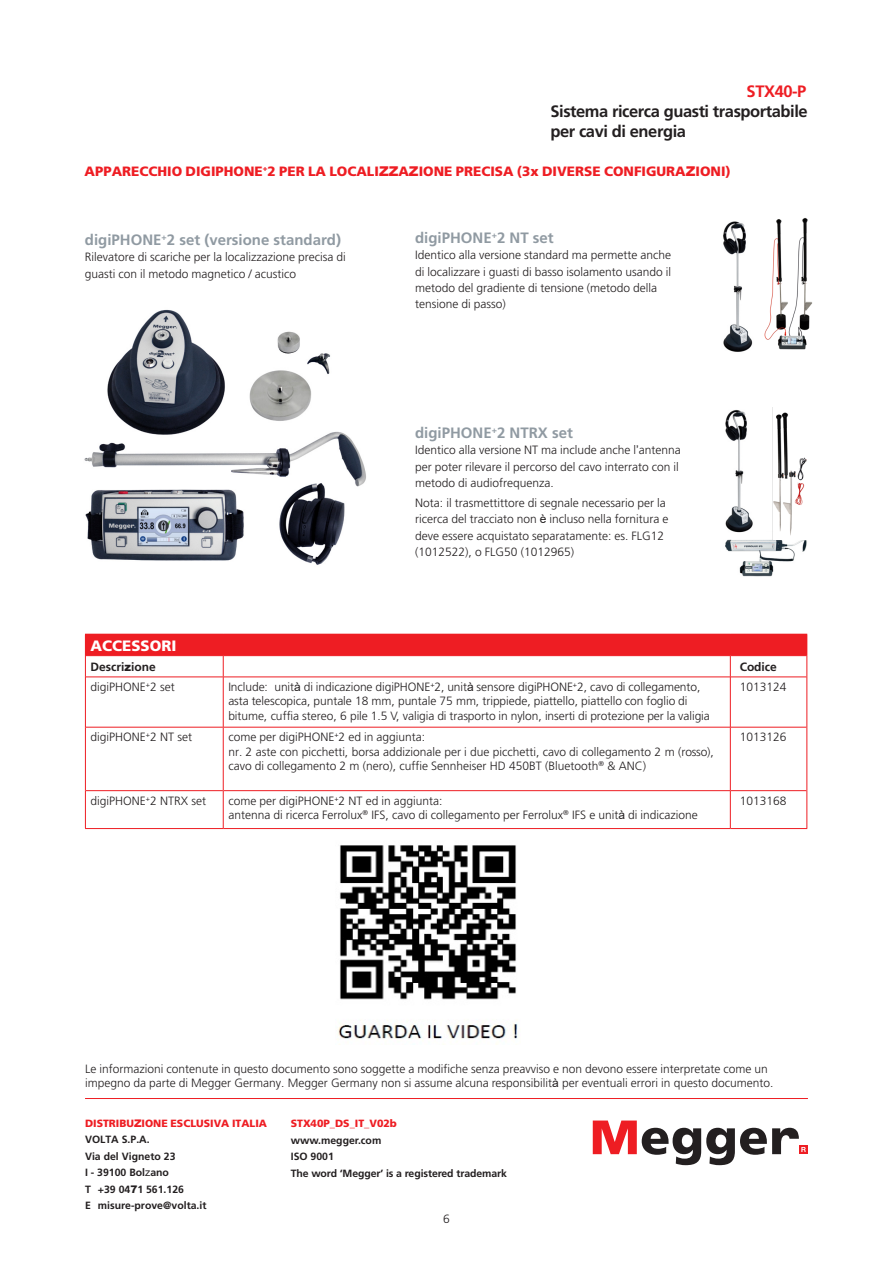
<style>
.page{position:relative;width:893px;height:1263px;background:#fff}
.page>*{position:absolute;margin:0;border:0;box-sizing:border-box;transform-origin:0 0}
.Product_Description{font:700 16.5px/19.8px "Frutiger LT Pro";letter-spacing:-.025em;color:#231f20;text-align:justify}
.Specifications_Item{font:700 15px "Frutiger LT Pro";color:#909aa2}
.Absatzformat_2{font:900 15px "Frutiger LT Pro";color:#fff}
.Red_Body_Heading{font:900 13.5px "Frutiger LT Pro";color:#ee1d23}
.Absatzformat_3{font:300 12px/14.4px "Frutiger LT Pro";color:#231f20}
.Specifications_Item-2{font:300 12px/16.2px "Frutiger LT Pro";color:#231f20}
.Product_Description-2{font:300 12px/14.4px "Frutiger LT Pro";color:#231f20}
.Absatzformat_3-2{font:700 12px "Frutiger LT Pro";color:#231f20}
.Addresses{font:700 10.5px/16.5px "Frutiger LT Pro";color:#231f20}
.s1{color:#ee1d23}
.s2{font-family:"Arial"}
.s3{font-family:"Arial";font-weight:400}
.s4{font-family:"Arial";font-weight:900}
.s5{font-weight:900;color:#ee1d23}
.s6{font-family:"Arial";font-weight:900;color:#ee1d23}
</style>
<div class="page">
<hr style="left:85px;top:1098px;width:723px;height:1px;background:#ee1d23">
<div style="left:799px;top:1145px;width:9px;height:9px;background:#ee1d23"></div>
<svg style="left:593px;top:1120px;width:213px;height:45px"></svg>
<img style="left:725px;top:539px;width:82px;height:38px">
<img style="left:84px;top:309px;width:282px;height:256px">
<img style="left:764px;top:218px;width:48px;height:132px">
<img style="left:723px;top:221px;width:30px;height:131px">
<img style="left:725px;top:410px;width:13px;height:123px">
<img style="left:738px;top:408px;width:69px;height:131px">
<div style="left:85px;top:634px;width:722px;height:22px;background:#ee1d23"></div>
<svg style="left:86px;top:656px;width:720px;height:172px"></svg>
<hr style="left:85px;top:677px;width:1px;height:50px;background:#ee1d23">
<hr style="left:85px;top:727px;width:1px;height:64px;background:#ee1d23">
<hr style="left:85px;top:791px;width:1px;height:37px;background:#ee1d23">
<hr style="left:86px;top:676px;width:137px;height:1px;background:#ee1d23">
<hr style="left:224px;top:676px;width:506px;height:1px;background:#ee1d23">
<hr style="left:731px;top:676px;width:75px;height:1px;background:#ee1d23">
<hr style="left:86px;top:727px;width:137px;height:1px;background:#ee1d23">
<hr style="left:224px;top:727px;width:506px;height:1px;background:#ee1d23">
<hr style="left:731px;top:727px;width:75px;height:1px;background:#ee1d23">
<hr style="left:86px;top:790px;width:137px;height:1px;background:#ee1d23">
<hr style="left:224px;top:790px;width:506px;height:1px;background:#ee1d23">
<hr style="left:731px;top:790px;width:75px;height:1px;background:#ee1d23">
<hr style="left:85px;top:828px;width:138px;height:1px;background:#ee1d23">
<hr style="left:223px;top:828px;width:507px;height:1px;background:#ee1d23">
<hr style="left:730px;top:828px;width:77px;height:1px;background:#ee1d23">
<svg style="left:223px;top:656px;width:1px;height:21px"></svg>
<svg style="left:730px;top:656px;width:1px;height:21px"></svg>
<hr style="left:223px;top:677px;width:1px;height:50px;background:#ee1d23">
<hr style="left:730px;top:677px;width:1px;height:50px;background:#ee1d23">
<hr style="left:806px;top:677px;width:1px;height:50px;background:#ee1d23">
<hr style="left:223px;top:727px;width:1px;height:64px;background:#ee1d23">
<hr style="left:730px;top:727px;width:1px;height:64px;background:#ee1d23">
<hr style="left:806px;top:727px;width:1px;height:64px;background:#ee1d23">
<hr style="left:223px;top:791px;width:1px;height:37px;background:#ee1d23">
<hr style="left:730px;top:791px;width:1px;height:37px;background:#ee1d23">
<hr style="left:806px;top:791px;width:1px;height:37px;background:#ee1d23">
<svg style="left:85px;top:656px;width:1px;height:21px"></svg>
<svg style="left:806px;top:655px;width:1px;height:22px"></svg>
<img style="left:337px;top:845px;width:181px;height:195px">
<p class="Product_Description" style="left:550px;top:82px;width:259px;text-indent:196px"><span class="s1">STX40-P </span>Sistema ricerca guasti trasportabile per cavi di energia</p>
<p class="Red_Body_Heading" style="left:85px;top:163px;width:648px">APPARECCHIO DIGIPHONE<sup>+</sup>2 PER LA LOCALI<span class="s2">ZZ</span>A<span class="s2">Z</span>IONE PRECISA (3x DIVERSE CONFIGURA<span class="s2">Z</span>IONI)</p>
<p class="Specifications_Item" style="left:85px;top:231px;width:258px">digiPHONE<sup>+</sup>2 set (versione standard)</p>
<p class="Specifications_Item-2" style="left:85px;top:249px;width:262px">Rilevatore di scariche per la localizzazione precisa di guasti con il metodo magnetico / acustico</p>
<p class="Specifications_Item" style="left:415px;top:229px;width:140px">digiPHONE<sup>+</sup>2 NT set</p>
<p class="Specifications_Item-2" style="left:415px;top:247px;width:258px">Identico alla versione standard ma permette anche di localizzare i guasti di basso isolamento usando il metodo del gradiente di tensione (metodo della tensione di passo)</p>
<p class="Specifications_Item" style="left:415px;top:424px;width:159px">digiPHONE<sup>+</sup>2 NTRX set</p>
<p class="Specifications_Item-2" style="left:415px;top:442px;width:267px">Identico alla versione NT ma include anche l<span class="s3">’</span>antenna per poter rilevare il percorso del cavo interrato con il metodo di audiofrequenza.</p>
<p class="Specifications_Item-2" style="left:415px;top:495px;width:255px">Nota: il trasmettittore di segnale necessario per la ricerca del tracciato non <span class="s3">è</span> incluso nella fornitura e deve essere acquistato separatamente: es. FLG12 (1012522), o FLG50 (1012965)</p>
<p class="Absatzformat_2" style="left:91px;top:636px;width:87px">ACCESSORI</p>
<p class="Absatzformat_3-2" style="left:91px;top:659px;width:67px">Descri<span class="s4">z</span>ione</p>
<p class="Absatzformat_3-2" style="left:740px;top:659px;width:39px">Codice</p>
<p class="Absatzformat_3" style="left:91px;top:680px;width:86px">digiPHONE<sup>+</sup>2 set</p>
<p class="Absatzformat_3" style="left:228px;top:680px;width:483px">Include: unit<span class="s3">à</span> di indicazione digiPHONE<sup>+</sup>2, unit<span class="s3">à</span> sensore digiPHONE<sup>+</sup>2, cavo di collegamento, asta telescopica, puntale 18 mm, puntale 75 mm, trippiede, piattello, piattello con foglio di bitume, cuffia stereo, 6 pile 1.5 V, valigia di trasporto in nylon, inserti di protezione per la valigia</p>
<p class="Absatzformat_3" style="left:740px;top:680px;width:48px">1013124</p>
<p class="Absatzformat_3" style="left:91px;top:730px;width:103px">digiPHONE<sup>+</sup>2 NT set</p>
<p class="Absatzformat_3" style="left:228px;top:730px;width:487px">come per digiPHONE<sup>+</sup>2 ed in aggiunta:<br>nr. 2 aste con picchetti, borsa addizionale per i due picchetti, cavo di collegamento 2 m (rosso), cavo di collegamento 2 m (nero), cuffie Sennheiser HD 450BT (Bluetooth<sup>®</sup> &amp; ANC)</p>
<p class="Absatzformat_3" style="left:740px;top:730px;width:48px">1013126</p>
<p class="Absatzformat_3" style="left:91px;top:793px;width:117px">digiPHONE<sup>+</sup>2 NTRX set</p>
<p class="Absatzformat_3" style="left:228px;top:793px;width:471px">come per digiPHONE<sup>+</sup>2 NT ed in aggiunta:<br>antenna di ricerca Ferrolux<sup>®</sup> IFS, cavo di collegamento per Ferrolux<sup>®</sup> IFS e unit<span class="s3">à</span> di indicazione</p>
<p class="Absatzformat_3" style="left:740px;top:793px;width:48px">1013168</p>
<p class="Product_Description-2" style="left:85px;top:1061px;width:690px">Le informazioni contenute in questo documento sono soggette a modifiche senza preavviso e non devono essere interpretate come un impegno da parte di Megger Germany. Megger Germany non si assume alcuna responsibilit<span class="s3">à</span> per eventuali errori in questo documento.</p>
<p class="Addresses" style="left:85px;top:1115px;width:184px"><span class="s5">DISTRIBU</span><span class="s6">Z</span><span class="s5">IONE ESCLUSIVA ITALIA<br></span>VOLTA S.P.A.<br>Via del Vigneto 23<br>I - 39100 Bol<span class="s3">z</span>ano<br>T +39 04<span class="s4">7</span>1 561.126<br>E misure-prove@volta.it</p>
<p class="Addresses" style="left:291px;top:1115px;width:218px"><span class="s5">STX40P_DS_IT_V02b<br></span>www.megger.com<br>ISO 9001<br>The word ‘Megger’ is a registered trademark</p>
<p class="Absatzformat_3" style="left:443px;top:1212px;width:8px">6</p>
</div>
